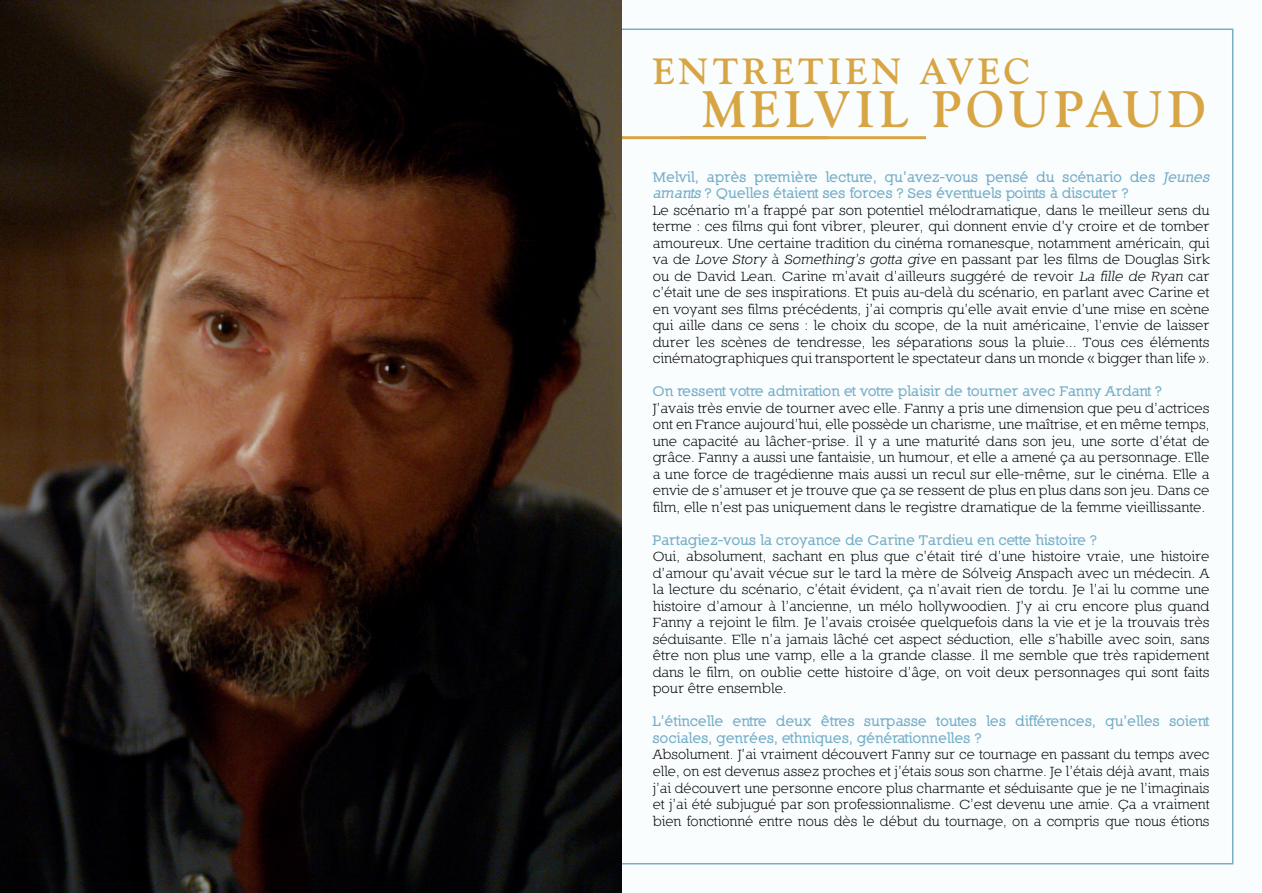
<style>
.page{position:relative;width:1262px;height:893px;background:#fff}
.page>*{position:absolute;margin:0;border:0;box-sizing:border-box;transform-origin:0 0}
.t1{font:700 51px "Goudy";letter-spacing:.1em;color:#d8a544;scale:.95 1}
.t2{font:700 36.3px "Goudy";letter-spacing:.1em;color:#d8a544}
.t3{font:15px/16.5px "Nilland Small Caps";color:#000;text-align:justify}
.t4{font:15px/16.5px "Nilland Small Caps Bold";color:#76aec8}
.s1{font-style:italic}
</style>
<div class="page">
<div style="left:0;top:0;width:1262px;height:892px;background:#fafdfe"></div>
<hr style="left:605px;top:136px;width:222px;height:3px;background:#d8a544">
<img style="left:0;top:0;width:622px;height:892px">
<hr style="left:680px;top:136px;width:246px;height:3px;background:#d8a544">
<h2 class="t2" style="left:652px;top:49px;width:379px">ENTRETIEN AVEC</h2>
<h1 class="t1" style="left:702px;top:79px;width:531px">MELVIL POUPAUD</h1>
<p class="t4" style="left:652px;top:168px;width:561px">Melvil, après première lecture, qu’avez-vous pensé du scénario des <span class="s1">Jeunes amants</span>? Quelles étaient ses forces ? Ses éventuels points à discuter ?</p>
<p class="t3" style="left:652px;top:201px;width:558px">Le scénario m’a frappé par son potentiel mélodramatique, dans le meilleur sens du terme : ces films qui font vibrer, pleurer, qui donnent envie d’y croire et de tomber amoureux. Une certaine tradition du cinéma romanesque, notamment américain, qui va de <span class="s1">Love Story</span> à <span class="s1">Something’s gotta give</span> en passant par les films de Douglas Sirk ou de David Lean. Carine m’avait d’ailleurs suggéré de revoir <span class="s1">La fille de Ryan</span> car c’était une de ses inspirations. Et puis au-delà du scénario, en parlant avec Carine et en voyant ses films précédents, j’ai compris qu’elle avait envie d’une mise en scène qui aille dans ce sens : le choix du scope, de la nuit américaine, l’envie de laisser durer les scènes de tendresse, les séparations sous la pluie... Tous ces éléments cinématographiques qui transportent le spectateur dans un monde « bigger than life ».</p>
<p class="t4" style="left:652px;top:382px;width:511px">On ressent votre admiration et votre plaisir de tourner avec Fanny Ardant ?</p>
<p class="t3" style="left:652px;top:399px;width:558px">J’avais très envie de tourner avec elle. Fanny a pris une dimension que peu d’actrices ont en France aujourd’hui, elle possède un charisme, une maîtrise, et en même temps, une capacité au lâcher-prise. Il y a une maturité dans son jeu, une sorte d’état de grâce. Fanny a aussi une fantaisie, un humour, et elle a amené ça au personnage. Elle a une force de tragédienne mais aussi un recul sur elle-même, sur le cinéma. Elle a envie de s’amuser et je trouve que ça se ressent de plus en plus dans son jeu. Dans ce film, elle n’est pas uniquement dans le registre dramatique de la femme vieillissante.</p>
<p class="t4" style="left:652px;top:531px;width:446px">Partagiez-vous la croyance de Carine Tardieu en cette histoire ?</p>
<p class="t3" style="left:652px;top:548px;width:558px">Oui, absolument, sachant en plus que c’était tiré d’une histoire vraie, une histoire d’amour qu’avait vécue sur le tard la mère de Sólveig Anspach avec un médecin. A la lecture du scénario, c’était évident, ça n’avait rien de tordu. Je l’ai lu comme une histoire d’amour à l’ancienne, un mélo hollywoodien. J’y ai cru encore plus quand Fanny a rejoint le film. Je l’avais croisée quelquefois dans la vie et je la trouvais très séduisante. Elle n’a jamais lâché cet aspect séduction, elle s’habille avec soin, sans être non plus une vamp, elle a la grande classe. Il me semble que très rapidement dans le film, on oublie cette histoire d’âge, on voit deux personnages qui sont faits pour être ensemble.</p>
<p class="t4" style="left:652px;top:712px;width:558px">L’étincelle entre deux êtres surpasse toutes les différences, qu’elles soient sociales, genrées, ethniques, générationnelles ?</p>
<p class="t3" style="left:652px;top:746px;width:558px">Absolument. J’ai vraiment découvert Fanny sur ce tournage en passant du temps avec elle, on est devenus assez proches et j’étais sous son charme. Je l’étais déjà avant, mais j’ai découvert une personne encore plus charmante et séduisante que je ne l’imaginais et j’ai été subjugué par son professionnalisme. C’est devenu une amie. Ça a vraiment bien fonctionné entre nous dès le début du tournage, on a compris que nous étions</p>
</div>
